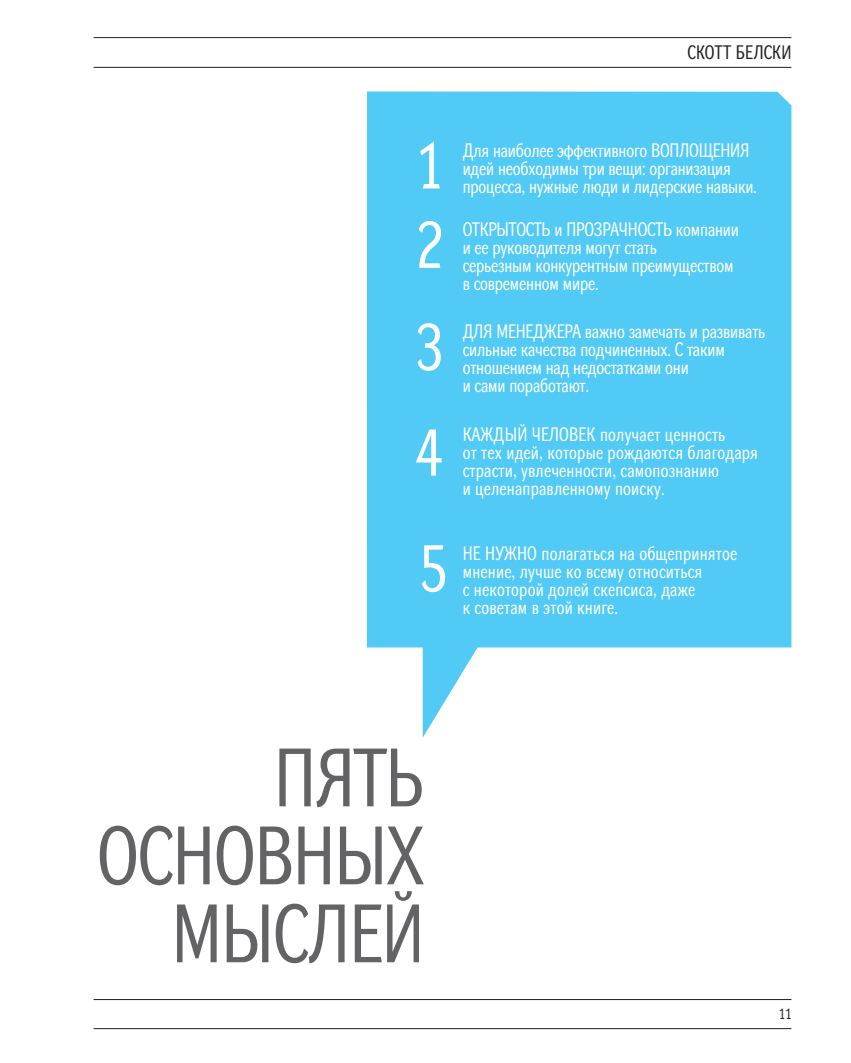
<style>
.page{position:relative;width:851px;height:1063px;background:#fff}
.page>*{position:absolute;margin:0;border:0;box-sizing:border-box;transform-origin:0 0}
.t1{font:82.5px/78px "DG Pro 32";letter-spacing:-.01em;color:#636366;text-align:right;scale:.9 1}
.t2{font:65.85px "DG Pro 32";color:#fff;scale:.9 1}
.t3{font:19.5px/18px "DG Pro 32";letter-spacing:-.01em;color:#fff;scale:.9 1}
.t4{font:19.5px/18px "DG Pro 32";letter-spacing:.01em;color:#fff;scale:.9 1}
.t5{font:19.5px "DG Pro 32";letter-spacing:.01em;color:#231f20;scale:.9 1}
.t6{font:15px "DG Pro 32";color:#231f20;scale:.9 1}
</style>
<div class="page">
<hr style="left:94px;top:37px;width:697px;height:1px;background:#231f20">
<hr style="left:94px;top:67px;width:697px;height:1px;background:#231f20">
<hr style="left:94px;top:999px;width:697px;height:1px;background:#231f20">
<hr style="left:94px;top:1028px;width:697px;height:1px;background:#231f20">
<svg style="left:367px;top:91px;width:424px;height:647px;background:#67d0f6"></svg>
<p class="t5" style="left:687px;top:41px;width:117px">Скотт Белски</p>
<h2 class="t2" style="left:415px;top:129px;width:32px">1</h2>
<p class="t3" style="left:462px;top:141px;width:328px">Для наиболее эффективного воплощения идей необходимы три вещи: организация процесса, нужные люди и лидерские навыки.</p>
<h2 class="t2" style="left:415px;top:209px;width:32px">2</h2>
<p class="t3" style="left:462px;top:221px;width:308px">Открытость и прозрачность компании и ее руководителя могут стать<br>серьезным конкурентным преимуществом в современном мире.</p>
<h2 class="t2" style="left:415px;top:311px;width:32px">3</h2>
<p class="t3" style="left:462px;top:323px;width:338px">Для менеджера важно замечать и развивать сильные качества подчиненных. С таким отношением над недостатками они<br>и сами поработают.</p>
<h2 class="t2" style="left:415px;top:416px;width:32px">4</h2>
<p class="t4" style="left:462px;top:426px;width:329px">Каждый человек получает ценность<br>от тех идей, которые рождаются благодаря страсти, увлеченности, самопознанию<br>и целенаправленному поиску.</p>
<h2 class="t2" style="left:420px;top:532px;width:32px">5</h2>
<p class="t4" style="left:462px;top:544px;width:306px">Не нужно полагаться на общепринятое мнение, лучше ко всему относиться<br>с некоторой долей скепсиса, даже<br>к советам в этой книге.</p>
<h1 class="t1" style="left:97px;top:741px;width:365px">Пять основных мыслей</h1>
<p class="t6" style="left:778px;top:1006px;width:16px">11</p>
</div>
